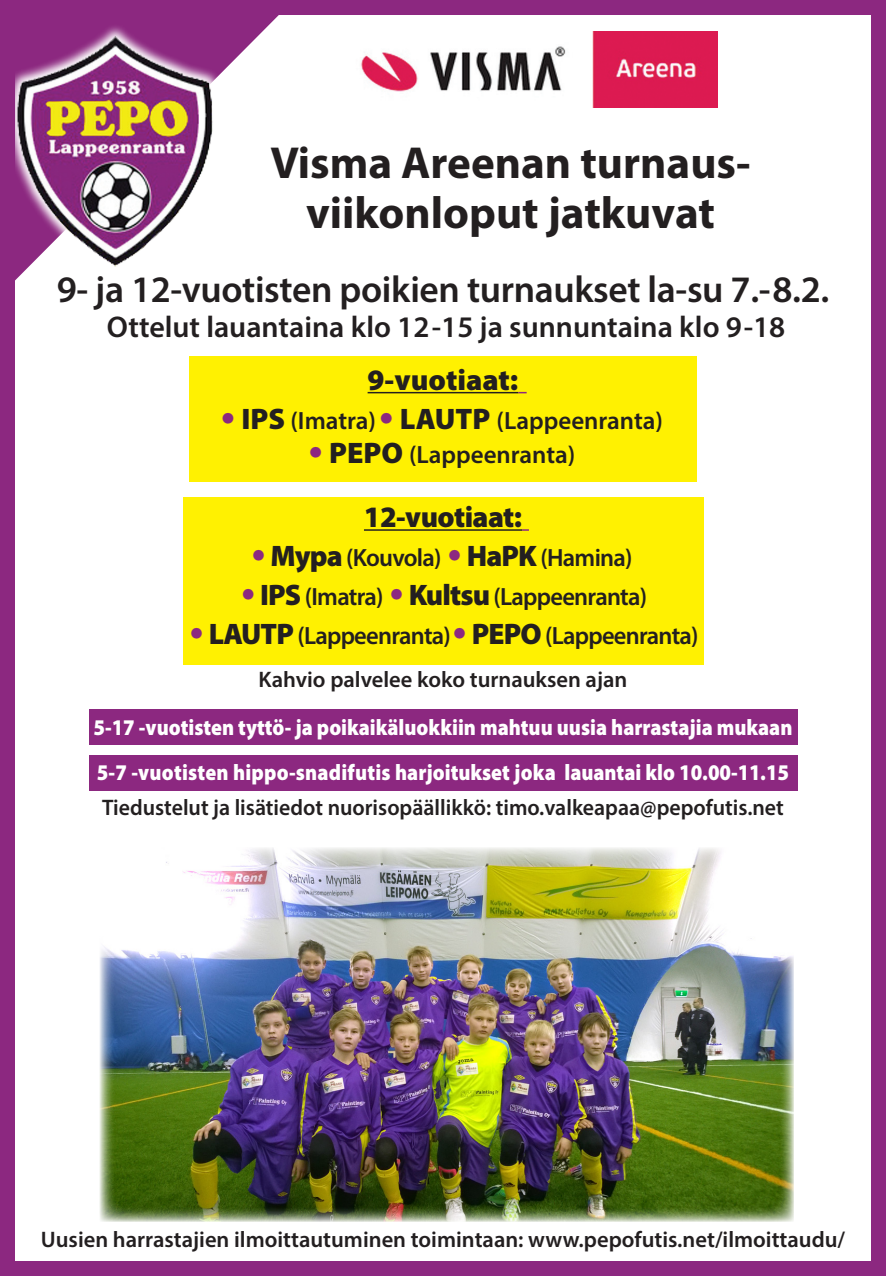
<style>
.page{position:relative;width:886px;height:1276px;background:#fff}
.page>*{position:absolute;margin:0;border:0;box-sizing:border-box;transform-origin:0 0}
.t1{font:700 45px/50px "Myriad Pro";color:#231f20;text-align:center}
.t2{font:600 37.5px "Myriad Pro";letter-spacing:-.01em;color:#231f20}
.t3{font:600 30px "Myriad Pro";color:#231f20}
.t4{font:900 29.75px "Myriad Pro";letter-spacing:-.02em;color:#231f20}
.t5{font:900 29.75px "Myriad Pro";color:#231f20}
.t6{font:600 25px "Myriad Pro";letter-spacing:-.03em;color:#231f20}
.t7{font:600 25px "Myriad Pro";color:#231f20}
.t8{font:600 22.5px "Myriad Pro";color:#231f20}
.t9{font:900 22.5px "Myriad Pro";color:#fff;scale:.9 1}
.s1{font-family:"Univers LT Std";font-weight:400;font-size:29.75px;color:#8c2880}
.s2{font-weight:900;font-size:29.75px}
</style>
<div class="page">
<img style="left:100px;top:847px;width:693px;height:374px">
<div style="left:89px;top:709px;width:708px;height:36px;background:#8c2880"></div>
<div style="left:89px;top:755px;width:708px;height:35px;background:#8c2880"></div>
<img style="left:361px;top:32px;width:357px;height:75px">
<svg style="left:16px;top:16px;width:262px;height:264px"></svg>
<svg style="left:16px;top:24px;width:209px;height:254px"></svg>
<img style="left:16px;top:28px;width:200px;height:245px">
<div style="left:189px;top:356px;width:508px;height:126px;background:#fff101"></div>
<hr style="left:368px;top:392px;width:150px;height:1px;background:#231f20">
<div style="left:183px;top:497px;width:520px;height:168px;background:#fff101"></div>
<hr style="left:364px;top:529px;width:158px;height:2px;background:#231f20">
<svg style="left:522px;top:529px;width:7px;height:2px"></svg>
<div style="left:0;top:0;width:886px;height:1276px;border:15px solid #8c2880"></div>
<p class="t1" style="left:270px;top:136px;width:482px">Visma Areenan turnaus&shy;viikonloput jatkuvat</p>
<p class="t2" style="left:57px;top:266px;width:774px">9- ja 12-vuotisten poikien turnaukset la-su 7.-8.2.</p>
<p class="t3" style="left:107px;top:308px;width:680px">Ottelut lauantaina klo 12-15 ja sunnuntaina klo 9-18</p>
<p class="t5" style="left:368px;top:360px;width:152px">9-vuotiaat:</p>
<p class="t7" style="left:223px;top:404px;width:442px"><span class="s1">•</span> <span class="s2">IPS</span> (Imatra) <span class="s1">•</span> <span class="s2">LAUTP</span> (Lappeenranta)</p>
<p class="t7" style="left:310px;top:438px;width:266px"><span class="s1">•</span> <span class="s2">PEPO</span> (Lappeenranta)</p>
<p class="t4" style="left:364px;top:497px;width:160px">12-vuotiaat:</p>
<p class="t6" style="left:253px;top:541px;width:381px"><span class="s1">•</span> <span class="s2">Mypa</span> (Kouvola) <span class="s1">•</span> <span class="s2">HaPK</span> (Hamina)</p>
<p class="t6" style="left:243px;top:580px;width:406px"><span class="s1">•</span> <span class="s2">IPS</span> (Imatra) <span class="s1">•</span> <span class="s2">Kultsu</span> (Lappeenranta)</p>
<p class="t6" style="left:192px;top:619px;width:508px"><span class="s1">•</span> <span class="s2">LAUTP</span> (Lappeenranta) <span class="s1">•</span> <span class="s2">PEPO</span> (Lappeenranta)</p>
<p class="t8" style="left:259px;top:665px;width:370px">Kahvio palvelee koko turnauksen ajan</p>
<p class="t9" style="left:93px;top:712px;width:778px">5-17 -vuotisten tyttö- ja poikaikäluokkiin mahtuu uusia harrastajia mukaan</p>
<p class="t9" style="left:97px;top:757px;width:771px">5-7 -vuotisten hippo-snadifutis harjoitukset joka lauantai klo 10.00-11.15</p>
<p class="t8" style="left:102px;top:793px;width:683px">Tiedustelut ja lisätiedot nuorisopäällikkö: timo.valkeapaa@pepofutis.net</p>
<p class="t8" style="left:41px;top:1224px;width:806px">Uusien harrastajien ilmoittautuminen toimintaan: www.pepofutis.net/ilmoittaudu/</p>
</div>
